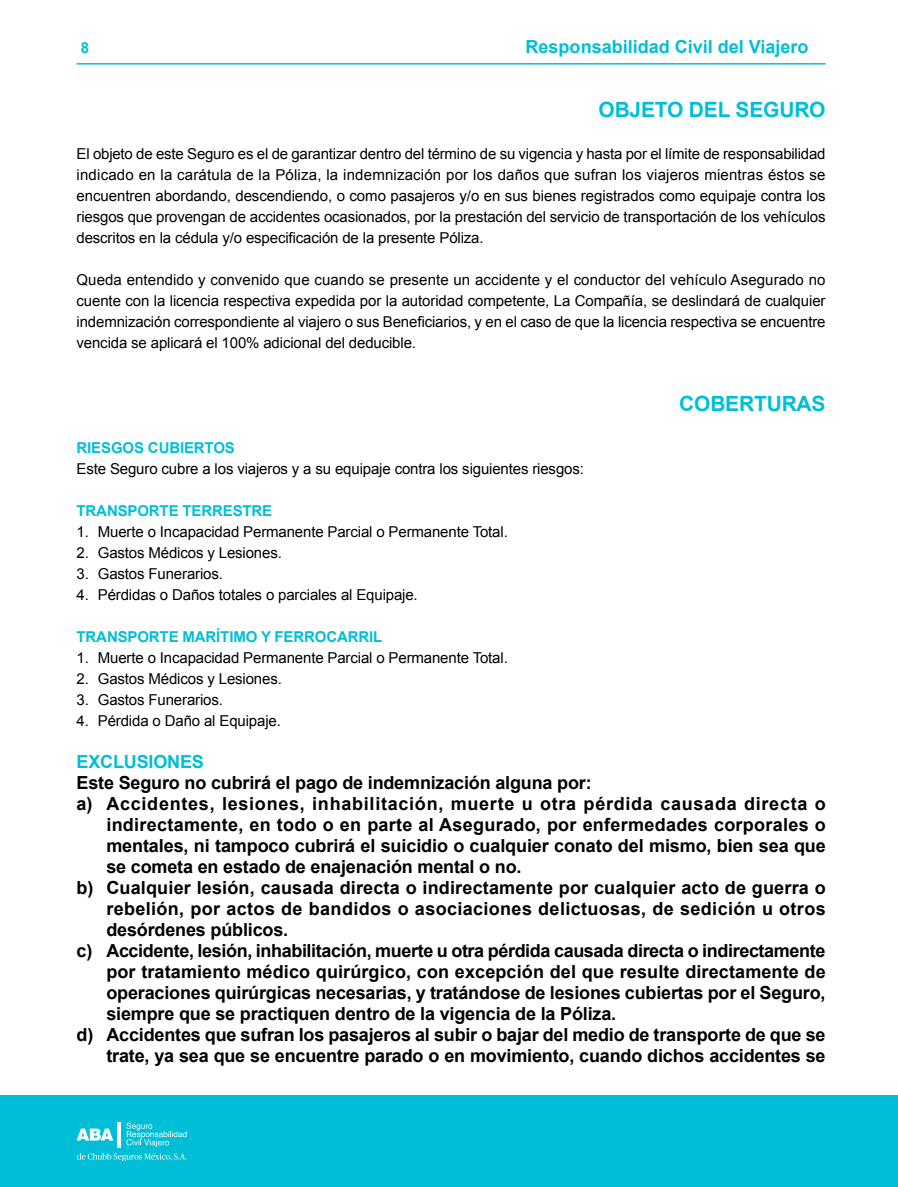
<style>
.page{position:relative;width:898px;height:1187px;background:#fff}
.page>*{position:absolute;margin:0;border:0;box-sizing:border-box;transform-origin:0 0}
.t1{font:700 21px "Arial";letter-spacing:-.01em;color:#00bed6}
.t2{font:700 18px "Arial";letter-spacing:-.01em;color:#000}
.t3{font:700 18px "Arial";letter-spacing:.01em;color:#000}
.t4{font:700 18px "Arial";letter-spacing:.04em;color:#000}
.t5{font:700 18px "Arial";letter-spacing:.02em;color:#000}
.t6{font:700 18px "Arial";letter-spacing:.015em;color:#000}
.t7{font:700 18px "Arial";color:#00bed6}
.t8{font:15px/21px "Arial";letter-spacing:-.01em;color:#000;text-align:justify}
.t9{font:700 15px "Arial";letter-spacing:-.01em;color:#00bed6}
</style>
<div class="page">
<hr style="left:77px;top:63px;width:748px;height:2px;background:#00bed6">
<div style="left:0;top:1095px;width:897px;height:91px;background:#00bed6"></div>
<svg style="left:126px;top:1122px;width:60px;height:24px"></svg>
<svg style="left:77px;top:1128px;width:36px;height:12px"></svg>
<hr style="left:117px;top:1121px;width:4px;height:26px;background:#fff">
<svg style="left:77px;top:1153px;width:110px;height:7px"></svg>
<p class="t9" style="left:81px;top:38px;width:10px">8</p>
<p class="t7" style="left:525px;top:34px;width:284px">Responsabilidad Civil del Viajero</p>
<h1 class="t1" style="left:598px;top:95px;width:228px">OBJETO DEL SEGURO</h1>
<p class="t8" style="left:76px;top:143px;width:750px">El objeto de este Seguro es el de garantizar dentro del término de su vigencia y hasta por el límite de responsabilidad indicado en la carátula de la Póliza, la indemnización por los daños que sufran los viajeros mientras éstos se encuentren abordando, descendiendo, o como pasajeros y/o en sus bienes registrados como equipaje contra los riesgos que provengan de accidentes ocasionados, por la prestación del servicio de transportación de los vehículos descritos en la cédula y/o especificación de la presente Póliza.</p>
<p class="t8" style="left:76px;top:269px;width:750px">Queda entendido y convenido que cuando se presente un accidente y el conductor del vehículo Asegurado no cuente con la licencia respectiva expedida por la autoridad competente, La Compañía, se deslindará de cualquier indemnización correspondiente al viajero o sus Beneficiarios, y en el caso de que la licencia respectiva se encuentre vencida se aplicará el 100% adicional del deducible.</p>
<h1 class="t1" style="left:679px;top:389px;width:148px">COBERTURAS</h1>
<p class="t9" style="left:77px;top:437px;width:160px">RIESGOS CUBIERTOS</p>
<p class="t8" style="left:77px;top:458px;width:508px">Este Seguro cubre a los viajeros y a su equipaje contra los siguientes riesgos:</p>
<p class="t9" style="left:77px;top:500px;width:197px">TRANSPORTE TERRESTRE</p>
<p class="t8" style="left:77px;top:521px;width:432px">1. Muerte o Incapacidad Permanente Parcial o Permanente Total.</p>
<p class="t8" style="left:77px;top:542px;width:207px">2. Gastos Médicos y Lesiones.</p>
<p class="t8" style="left:77px;top:563px;width:148px">3. Gastos Funerarios.</p>
<p class="t8" style="left:77px;top:584px;width:342px">4. Pérdidas o Daños totales o parciales al Equipaje.</p>
<p class="t9" style="left:77px;top:626px;width:307px">TRANSPORTE MARÍTIMO Y FERROCARRIL</p>
<p class="t8" style="left:77px;top:647px;width:432px">1. Muerte o Incapacidad Permanente Parcial o Permanente Total.</p>
<p class="t8" style="left:77px;top:668px;width:207px">2. Gastos Médicos y Lesiones.</p>
<p class="t8" style="left:77px;top:689px;width:148px">3. Gastos Funerarios.</p>
<p class="t8" style="left:77px;top:710px;width:206px">4. Pérdida o Daño al Equipaje.</p>
<p class="t7" style="left:77px;top:749px;width:129px">EXCLUSIONES</p>
<p class="t2" style="left:77px;top:770px;width:516px">Este Seguro no cubrirá el pago de indemnización alguna por:</p>
<p class="t4" style="left:77px;top:791px;width:750px">a) Accidentes, lesiones, inhabilitación, muerte u otra pérdida causada directa o</p>
<p class="t6" style="left:106px;top:812px;width:720px">indirectamente, en todo o en parte al Asegurado, por enfermedades corporales o</p>
<p class="t2" style="left:106px;top:833px;width:720px">mentales, ni tampoco cubrirá el suicidio o cualquier conato del mismo, bien sea que</p>
<p class="t2" style="left:106px;top:854px;width:416px">se cometa en estado de enajenación mental o no.</p>
<p class="t3" style="left:77px;top:875px;width:750px">b) Cualquier lesión, causada directa o indirectamente por cualquier acto de guerra o</p>
<p class="t5" style="left:106px;top:896px;width:720px">rebelión, por actos de bandidos o asociaciones delictuosas, de sedición u otros</p>
<p class="t2" style="left:106px;top:917px;width:183px">desórdenes públicos.</p>
<p class="t2" style="left:77px;top:938px;width:750px">c) Accidente, lesión, inhabilitación, muerte u otra pérdida causada directa o indirectamente</p>
<p class="t2" style="left:106px;top:959px;width:720px">por tratamiento médico quirúrgico, con excepción del que resulte directamente de</p>
<p class="t2" style="left:106px;top:980px;width:720px">operaciones quirúrgicas necesarias, y tratándose de lesiones cubiertas por el Seguro,</p>
<p class="t2" style="left:106px;top:1001px;width:511px">siempre que se practiquen dentro de la vigencia de la Póliza.</p>
<p class="t2" style="left:76px;top:1022px;width:750px">d) Accidentes que sufran los pasajeros al subir o bajar del medio de transporte de que se</p>
<p class="t2" style="left:106px;top:1043px;width:720px">trate, ya sea que se encuentre parado o en movimiento, cuando dichos accidentes se</p>
</div>
